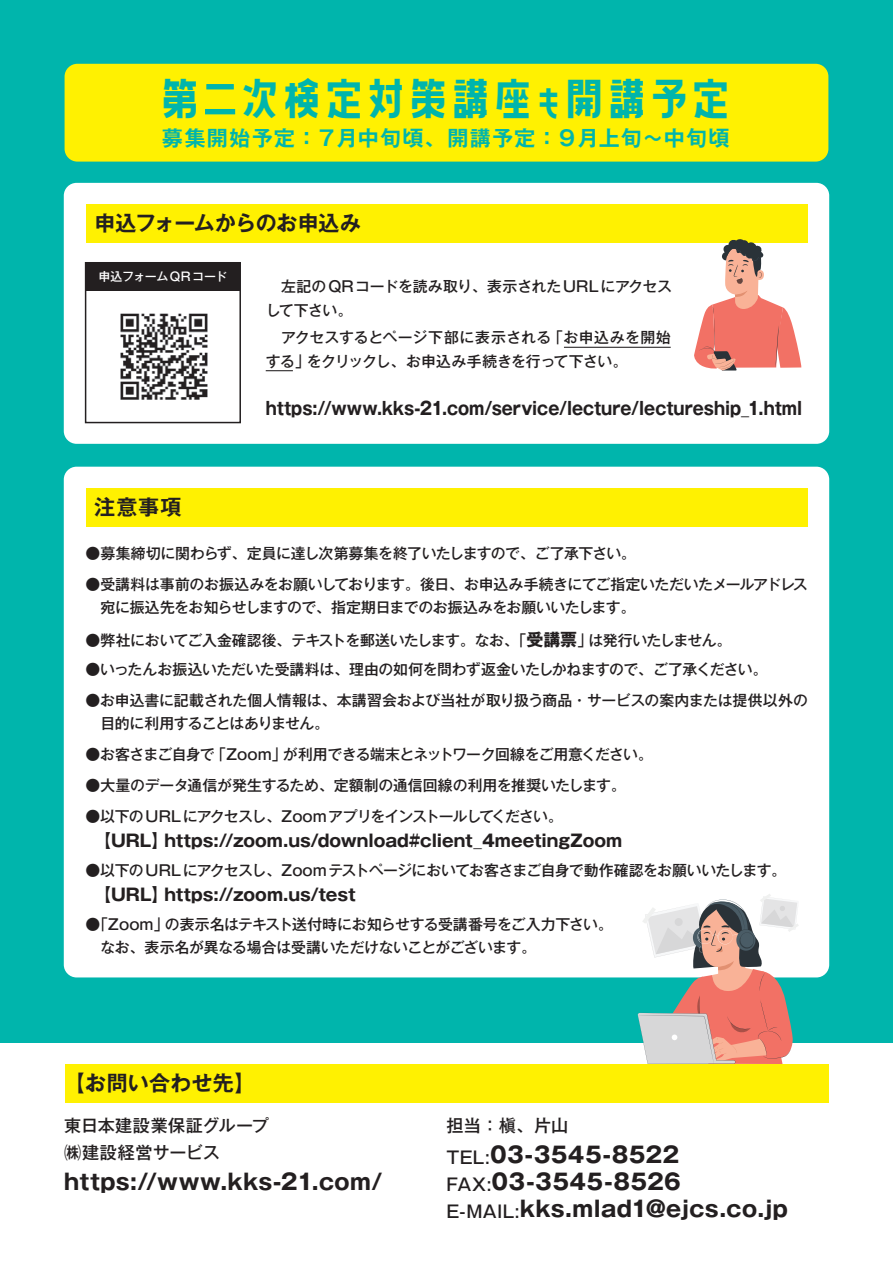
<style>
.page{position:relative;width:893px;height:1263px;background:#fff}
.page>*{position:absolute;margin:0;border:0;box-sizing:border-box;transform-origin:0 0}
.t1{font:48px "bananaslipplus";letter-spacing:.08em;color:#00b5ac}
.t2{font:700 22.05px/27px "Gothic MB101 Pr 6";letter-spacing:.015em;color:#231f20}
.t3{font:700 21px "Gothic MB101 Pr 6 De";color:#231f20}
.t4{font:700 21px "Gothic MB101 Pr 6 De";letter-spacing:.065em;color:#00b5ac}
.t5{font:700 17.85px "Gothic MB101 Pr 6";color:#231f20;scale:.9 1}
.t6{font:500 17.1px/27px "Gothic MB101 Pr 6";letter-spacing:.01em;color:#231f20}
.t7{font:700 16.95px "Gothic MB101 Pr 6";color:#231f20}
.t8{font:500 14.85px/23.4px "Gothic MB101 Pr 6";letter-spacing:-.02em;color:#231f20}
.t9{font:500 14.85px "Gothic MB101 Pr 6";letter-spacing:-.04em;color:#231f20}
.t10{font:500 14.85px/23.4px "Gothic MB101 Pr 6";color:#231f20}
.t11{font:500 14.85px "Gothic MB101 Pr 6";letter-spacing:-.05em;color:#231f20}
.t12{font:500 14.85px/23.4px "Gothic MB101 Pr 6";letter-spacing:.01em;color:#231f20}
.t13{font:500 12px "Gothic MB101 Pr 6";letter-spacing:-.01em;color:#fff}
.s1{font-size:36px}
.s2{font-size:40.8px}
.s3{font-weight:700;font-size:16.95px}
.s4{font-weight:500;font-size:17.1px}
</style>
<div class="page">
<div style="left:0;top:0;width:893px;height:1042px;background:#00b5ac"></div>
<div style="left:64px;top:183px;width:765px;height:261px;background:#fff;border-radius:13px"></div>
<div style="left:64px;top:467px;width:765px;height:510px;background:#fff;border-radius:13px"></div>
<div style="left:65px;top:1064px;width:764px;height:38px;background:#fff101"></div>
<div style="left:65px;top:64px;width:763px;height:98px;background:#fff101;border-radius:13px"></div>
<div style="left:206px;top:84px;width:28px;height:5px;border:2px solid #00b5ac"></div>
<div style="left:205px;top:109px;width:30px;height:5px;border:2px solid #00b5ac"></div>
<div style="left:86px;top:204px;width:722px;height:38px;background:#fff101"></div>
<div style="left:86px;top:263px;width:154px;height:28px;background:#231f20"></div>
<div style="left:85px;top:262px;width:156px;height:161px;border:2px solid #231f20"></div>
<img style="left:120px;top:313px;width:88px;height:87px">
<div style="left:86px;top:488px;width:722px;height:38px;background:#fff101"></div>
<hr style="left:564px;top:347px;width:107px;height:1px;background:#231f20">
<svg style="left:266px;top:370px;width:27px;height:1px"></svg>
<svg style="left:638px;top:894px;width:161px;height:170px"></svg>
<svg style="left:694px;top:239px;width:107px;height:132px"></svg>
<h1 class="t1" style="left:161px;top:74px;width:570px">第<span class="s1">二</span>次検定対策講座<span class="s2">も</span>開講予定</h1>
<h3 class="t4" style="left:162px;top:120px;width:569px">募集開始予定：7月中旬頃、開講予定：9月上旬～中旬頃</h3>
<h3 class="t3" style="left:95px;top:206px;width:268px">申込フォームからのお申込み</h3>
<p class="t13" style="left:98px;top:267px;width:130px">申込フォームQRコード</p>
<h3 class="t3" style="left:95px;top:490px;width:88px">注意事項</h3>
<p class="t12" style="left:266px;top:274px;width:408px;text-indent:15px">左記のQRコードを読み取り、表示されたURLにアクセスして下さい。</p>
<p class="t10" style="left:266px;top:325px;width:407px">　アクセスするとページ下部に表示される「お申込みを開始する」をクリックし、お申込み手続きを行って下さい。</p>
<p class="t5" style="left:266px;top:394px;width:598px">https://www.kks-21.com/service/lecture/lectureship_1.html</p>
<p class="t9" style="left:86px;top:541px;width:552px">●募集締切に関わらず、定員に達し次第募集を終了いたしますので、ご了承下さい。</p>
<p class="t8" style="left:100px;top:572px;width:709px;text-indent:-15px">●受講料は事前のお振込みをお願いしております。後日、お申込み手続きにてご指定いただいたメールアドレス宛に振込先をお知らせしますので、指定期日までのお振込みをお願いいたします。</p>
<p class="t8" style="left:86px;top:628px;width:648px">●弊社においてご入金確認後、テキストを郵送いたします。なお、「<span class="s3">受講票</span>」は発行いたしません。</p>
<p class="t8" style="left:86px;top:657px;width:683px">●いったんお振込いただいた受講料は、理由の如何を問わず返金いたしかねますので、ご了承ください。</p>
<p class="t8" style="left:100px;top:687px;width:709px;text-indent:-15px">●お申込書に記載された個人情報は、本講習会および当社が取り扱う商品・サービスの案内または提供以外の目的に利用することはありません。</p>
<p class="t9" style="left:86px;top:742px;width:569px">●お客さまご自身で「Zoom」が利用できる端末とネットワーク回線をご用意ください。</p>
<p class="t8" style="left:86px;top:773px;width:542px">●大量のデータ通信が発生するため、定額制の通信回線の利用を推奨いたします。</p>
<p class="t11" style="left:86px;top:804px;width:479px">●以下の URLにアクセスし、Zoomアプリをインストールしてください。</p>
<p class="t7" style="left:86px;top:826px;width:538px">　【URL】https://zoom.us/download#client_4meetingZoom</p>
<p class="t8" style="left:86px;top:858px;width:702px">●以下のURLにアクセスし、Zoomテストページにおいてお客さまご自身で動作確認をお願いいたします。</p>
<p class="t7" style="left:86px;top:880px;width:271px">　【URL】https://zoom.us/test</p>
<p class="t8" style="left:86px;top:912px;width:529px">●「Zoom」の表示名はテキスト送付時にお知らせする受講番号をご入力下さい。　なお、表示名が異なる場合は受講いただけないことがございます。</p>
<h3 class="t3" style="left:64px;top:1066px;width:193px">【お問い合わせ先】</h3>
<p class="t6" style="left:64px;top:1111px;width:206px">東日本建設業保証グループ㈱建設経営サービス</p>
<h2 class="t2" style="left:64px;top:1167px;width:320px">https://www.kks-21.com/</h2>
<p class="t6" style="left:446px;top:1111px;width:123px">担当：槇、片山</p>
<h2 class="t2" style="left:446px;top:1140px;width:343px"><span class="s4">TEL:</span>03-3545-8522<br><span class="s4">FAX:</span>03-3545-8526<br><span class="s4">E-MAIL:</span>kks.mlad1@ejcs.co.jp</h2>
</div>
